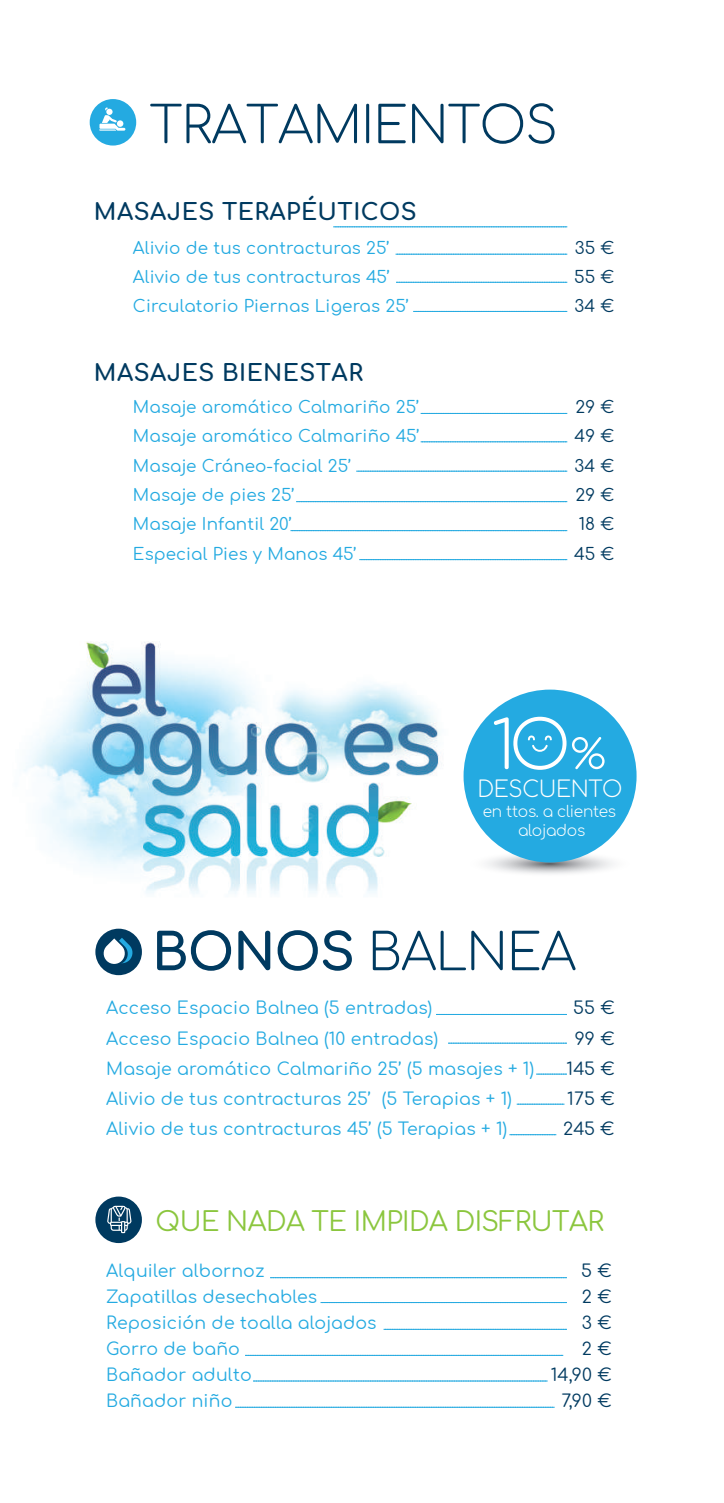
<style>
.page{position:relative;width:724px;height:1503px;background:#fff}
.page>*{position:absolute;margin:0;border:0;box-sizing:border-box;transform-origin:0 0}
.t1{font:300 50.57px "Comfortaa";letter-spacing:-.02em;color:#003a60}
.t2{font:26.6px "Comfortaa";letter-spacing:-.02em;color:#8bc63e}
.t3{font:700 23.1px "Comfortaa";letter-spacing:.02em;color:#003a60}
.t4{font:300 22.05px "Comfortaa";letter-spacing:-.02em;color:#fff}
.t5{font:17.32px/25.9px "Comfortaa";letter-spacing:.01em;color:#24aae1}
.t6{font:17.32px/25.9px "Comfortaa";letter-spacing:.01em;color:#003a60;text-align:right}
.t7{font:16.8px/29.4px "Comfortaa";letter-spacing:.01em;color:#24aae1}
.t8{font:16.8px/29.4px "Comfortaa";letter-spacing:.01em;color:#003a60;text-align:justify}
.t9{font:300 15.4px/18.4px "Comfortaa";letter-spacing:-.02em;color:#fff;text-align:center}
.s1{font-weight:700}
</style>
<div class="page">
<img style="left:24px;top:641px;width:482px;height:254px">
<svg style="left:90px;top:99px;width:46px;height:46px"></svg>
<div style="left:95px;top:928px;width:47px;height:47px;background:#003a60;border-radius:50%"></div>
<div style="left:95px;top:1196px;width:47px;height:46px;background:#003a60;border-radius:50%"></div>
<svg style="left:395px;top:254px;width:172px;height:1px"></svg>
<svg style="left:333px;top:226px;width:234px;height:1px"></svg>
<svg style="left:396px;top:282px;width:171px;height:1px"></svg>
<svg style="left:420px;top:413px;width:147px;height:1px"></svg>
<svg style="left:420px;top:441px;width:147px;height:1px"></svg>
<svg style="left:356px;top:470px;width:211px;height:1px"></svg>
<svg style="left:296px;top:501px;width:271px;height:1px"></svg>
<svg style="left:290px;top:530px;width:277px;height:1px"></svg>
<svg style="left:359px;top:559px;width:208px;height:1px"></svg>
<svg style="left:448px;top:1042px;width:119px;height:1px"></svg>
<svg style="left:437px;top:1013px;width:129px;height:1px"></svg>
<svg style="left:536px;top:1073px;width:31px;height:1px"></svg>
<svg style="left:516px;top:1103px;width:48px;height:1px"></svg>
<svg style="left:509px;top:1134px;width:47px;height:1px"></svg>
<svg style="left:383px;top:1328px;width:184px;height:1px"></svg>
<svg style="left:245px;top:1354px;width:318px;height:1px"></svg>
<svg style="left:253px;top:1380px;width:294px;height:1px"></svg>
<svg style="left:235px;top:1406px;width:319px;height:1px"></svg>
<svg style="left:103px;top:938px;width:30px;height:26px"></svg>
<svg style="left:463px;top:849px;width:171px;height:28px"></svg>
<div style="left:463px;top:689px;width:173px;height:173px;background:#24aae1;border-radius:50%"></div>
<svg style="left:493px;top:716px;width:111px;height:53px"></svg>
<svg style="left:413px;top:311px;width:154px;height:1px"></svg>
<svg style="left:107px;top:1205px;width:24px;height:27px"></svg>
<h1 class="t1" style="left:149px;top:79px;width:409px">TRATAMIENTOS</h1>
<h3 class="t3" style="left:94px;top:191px;width:324px">MASAJES TERAPÉUTICOS</h3>
<p class="t7" style="left:133px;top:230px;width:277px">Alivio de tus contracturas 25’<br>Alivio de tus contracturas 45’<br>Circulatorio Piernas Ligeras 25’</p>
<h3 class="t3" style="left:94px;top:351px;width:270px">MASAJES BIENESTAR</h3>
<p class="t7" style="left:133px;top:390px;width:288px">Masaje aromático Calmariño 25’<br>Masaje aromático Calmariño 45’<br>Masaje Cráneo-facial 25’<br>Masaje de pies 25’<br>Masaje Infantil 20’<br>Especial Pies y Manos 45’</p>
<p class="t8" style="left:573px;top:230px;width:42px">35 € 55 € 34 €</p>
<p class="t8" style="left:574px;top:390px;width:41px">29 € 49 € 34 € 29 € 18 € 45 €</p>
<p class="t4" style="left:477px;top:769px;width:146px">DESCUENTO</p>
<p class="t9" style="left:482px;top:800px;width:135px">en ttos. a clientes alojados</p>
<h1 class="t1" style="left:152px;top:905px;width:425px"><span class="s1">BONOS</span> BALNEA</h1>
<p class="t5" style="left:106px;top:990px;width:429px;line-height:30.3px">Acceso Espacio Balnea (5 entradas)<br>Acceso Espacio Balnea (10 entradas)<br>Masaje aromático Calmariño 25’ (5 masajes + 1)<br>Alivio de tus contracturas 25’ (5 Terapias + 1)<br>Alivio de tus contracturas 45’ (5 Terapias + 1)</p>
<p class="t6" style="left:562px;top:990px;width:53px;line-height:30.3px">55 €<br>99 €<br>145 €<br>175 €<br>245 €</p>
<h2 class="t2" style="left:155px;top:1196px;width:449px">QUE NADA TE IMPIDA DISFRUTAR</h2>
<p class="t5" style="left:106px;top:1255px;width:272px">Alquiler albornoz<br>Zapatillas desechables<br>Reposición de toalla alojados<br>Gorro de baño<br>Bañador adulto<br>Bañador niño</p>
<p class="t6" style="left:550px;top:1255px;width:62px">5 €<br>2 €<br>3 €<br>2 €<br>14,90 €<br>7,90 €</p>
</div>
